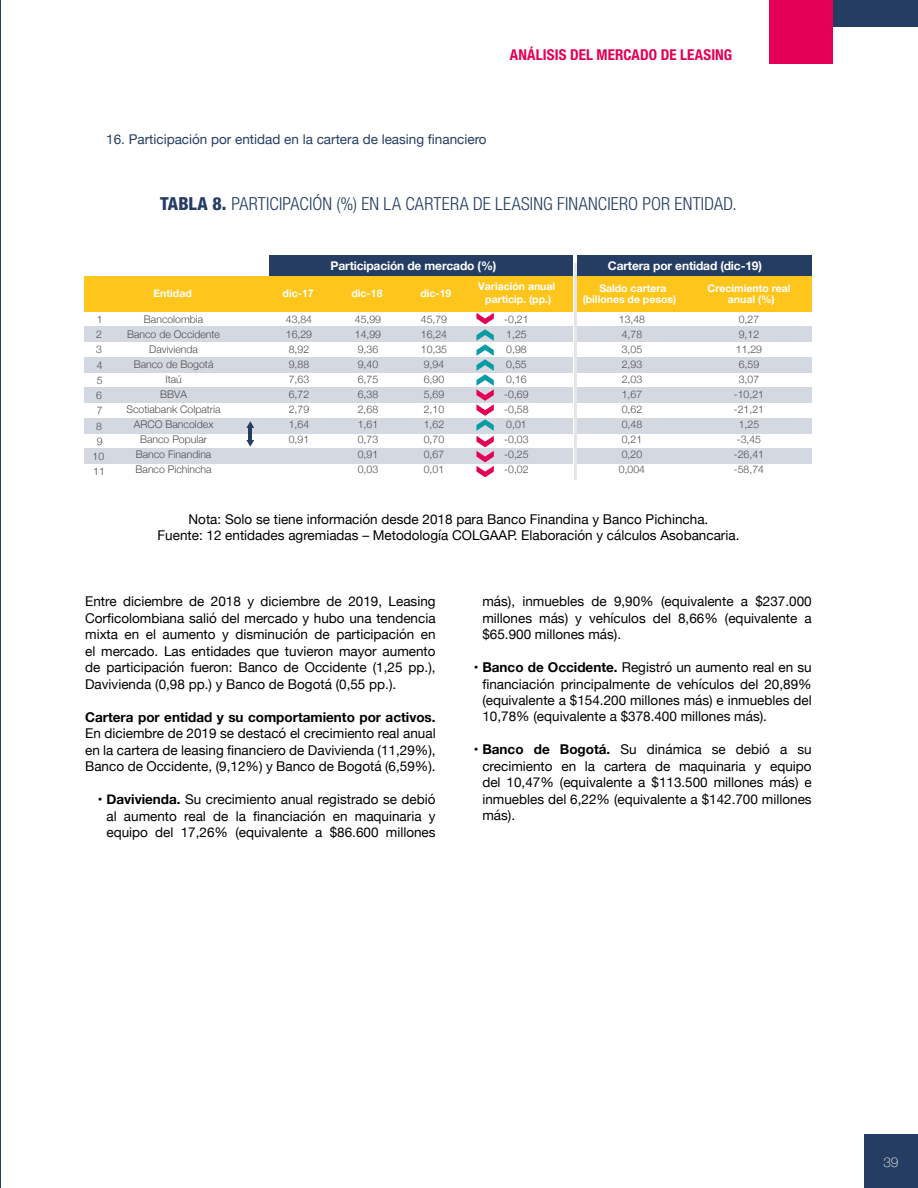
<style>
.page{position:relative;width:918px;height:1188px;background:#fff}
.page>*{position:absolute;margin:0;border:0;box-sizing:border-box;transform-origin:0 0}
.t1{font:300 condensed 18px "Helvetica Neue LT Std";letter-spacing:.01em;color:#263d63}
.t2{font:700 condensed 15px "Helvetica Neue LT Std";letter-spacing:.005em;color:#e30054}
.t3{font:13.5px/16.5px "Helvetica Neue";color:#000;text-align:justify}
.t4{font:13.5px "Helvetica Neue";color:#263d63}
.t5{font:700 13.5px "Helvetica Neue";color:#000}
.t6{font:100 13.5px "Helvetica Neue";color:#fff}
.t7{font:700 12px "Helvetica Neue";letter-spacing:-.01em;color:#fff}
.t8{font:300 10.5px/15px "Helvetica Neue";color:#4d4d4d}
.t9{font:700 10.5px/10.2px "Helvetica Neue";color:#fff;text-align:center}
.s1{font-weight:800}
.s2{font-weight:700}
</style>
<div class="page">
<div style="left:864px;top:1134px;width:54px;height:54px;background:#263d63"></div>
<div style="left:769px;top:0;width:64px;height:64px;background:#e30054"></div>
<div style="left:833px;top:0;width:85px;height:27px;background:#263d63"></div>
<hr style="left:0;top:0;width:1px;height:1188px;background:#263d63">
<div style="left:270px;top:255px;width:303px;height:22px;background:#263d63"></div>
<div style="left:578px;top:255px;width:234px;height:22px;background:#263d63"></div>
<div style="left:85px;top:276px;width:488px;height:36px;background:#fec61d"></div>
<div style="left:578px;top:276px;width:234px;height:36px;background:#fec61d"></div>
<div style="left:85px;top:326px;width:488px;height:16px;background:#d4d8e0"></div>
<div style="left:578px;top:326px;width:234px;height:16px;background:#d4d8e0"></div>
<div style="left:85px;top:357px;width:488px;height:16px;background:#d4d8e0"></div>
<div style="left:578px;top:357px;width:234px;height:16px;background:#d4d8e0"></div>
<div style="left:85px;top:387px;width:488px;height:16px;background:#d4d8e0"></div>
<div style="left:578px;top:387px;width:234px;height:16px;background:#d4d8e0"></div>
<div style="left:85px;top:418px;width:488px;height:15px;background:#d4d8e0"></div>
<div style="left:578px;top:418px;width:234px;height:15px;background:#d4d8e0"></div>
<div style="left:85px;top:448px;width:488px;height:16px;background:#d4d8e0"></div>
<div style="left:578px;top:448px;width:234px;height:16px;background:#d4d8e0"></div>
<svg style="left:476px;top:313px;width:18px;height:164px"></svg>
<hr style="left:574px;top:263px;width:3px;height:216px;background:#e6e6e6">
<hr style="left:248px;top:427px;width:4px;height:14px;background:#263d63">
<svg style="left:246px;top:440px;width:8px;height:7px"></svg>
<svg style="left:246px;top:421px;width:8px;height:7px"></svg>
<p class="t2" style="left:510px;top:46px;width:224px">ANÁLISIS DEL MERCADO DE LEASING</p>
<p class="t4" style="left:106px;top:130px;width:382px">16. Participación por entidad en la cartera de leasing financiero</p>
<h1 class="t1" style="left:160px;top:193px;width:578px"><span class="s1">TABLA 8.</span> PARTICIPACIÓN (%) EN LA CARTERA DE LEASING FINANCIERO POR ENTIDAD.</h1>
<p class="t9" style="left:154px;top:288px;width:40px">Entidad</p>
<p class="t7" style="left:331px;top:256px;width:167px">Participación de mercado (%)</p>
<p class="t7" style="left:608px;top:256px;width:156px">Cartera por entidad (dic-19)</p>
<p class="t9" style="left:478px;top:281px;width:78px;line-height:12.6px">Variación anual particip. (pp.)</p>
<p class="t9" style="left:283px;top:289px;width:33px">dic-17</p>
<p class="t9" style="left:352px;top:289px;width:33px">dic-18</p>
<p class="t9" style="left:420px;top:289px;width:33px">dic-19</p>
<p class="t9" style="left:583px;top:284px;width:95px;text-align:left;text-indent:17px">Saldo cartera (billones de pesos)</p>
<p class="t9" style="left:708px;top:284px;width:84px">Crecimiento real anual (%)</p>
<p class="t8" style="left:127px;top:311px;width:96px;text-align:center">Bancolombia<br>Banco de Occidente<br>Davivienda<br>Banco de Bogotá<br>Itaú<br>BBVA<br>Scotiabank Colpatria<br>ARCO Bancoldex<br>Banco Popular<br>Banco Finandina<br>Banco Pichincha</p>
<p class="t8" style="left:97px;top:311px;width:7px">1</p>
<p class="t8" style="left:286px;top:311px;width:28px">43,84<br>16,29<br>8,92<br>9,88<br>7,63<br>6,72<br>2,79<br>1,64<br>0,91</p>
<p class="t8" style="left:355px;top:311px;width:28px">45,99<br>14,99<br>9,36<br>9,40<br>6,75<br>6,38<br>2,68<br>1,61<br>0,73<br>0,91<br>0,03</p>
<p class="t8" style="left:421px;top:311px;width:28px">45,79<br>16,24<br>10,35<br>9,94<br>6,90<br>5,69<br>2,10<br>1,62<br>0,70<br>0,67<br>0,01</p>
<p class="t8" style="left:504px;top:311px;width:26px">-0,21<br>1,25<br>0,98<br>0,55<br>0,16 -0,69 -0,58<br>0,01 -0,03 -0,25 -0,02</p>
<p class="t8" style="left:619px;top:311px;width:28px">13,48<br>4,78<br>3,05<br>2,93<br>2,03<br>1,67<br>0,62<br>0,48<br>0,21<br>0,20<br>0,004</p>
<p class="t8" style="left:734px;top:311px;width:32px;text-align:center">0,27<br>9,12<br>11,29<br>6,59<br>3,07 -10,21 -21,21<br>1,25 -3,45 -26,41 -58,74</p>
<p class="t8" style="left:93px;top:326px;width:14px;text-align:center">2<br>3<br>4<br>5<br>6<br>7<br>8<br>9<br>10<br>11</p>
<p class="t3" style="left:158px;top:511px;width:583px;text-align:center">Nota: Solo se tiene información desde 2018 para Banco Finandina y Banco Pichincha.<br>Fuente: 12 entidades agremiadas – Metodología COLGAAP. Elaboración y cálculos Asobancaria.</p>
<p class="t3" style="left:85px;top:594px;width:352px">Entre diciembre de 2018 y diciembre de 2019, Leasing Corficolombiana salió del mercado y hubo una tendencia mixta en el aumento y disminución de participación en el mercado. Las entidades que tuvieron mayor aumento de participación fueron: Banco de Occidente (1,25 pp.), Davivienda (0,98 pp.) y Banco de Bogotá (0,55 pp.).</p>
<p class="t5" style="left:85px;top:706px;width:352px">Cartera por entidad y su comportamiento por activos.</p>
<p class="t3" style="left:85px;top:726px;width:352px">En diciembre de 2019 se destacó el crecimiento real anual en la cartera de leasing financiero de Davivienda (11,29%), Banco de Occidente, (9,12%) y Banco de Bogotá (6,59%).</p>
<p class="t3" style="left:106px;top:792px;width:331px;text-indent:-9px"><span class="s2">• Davivienda.</span> Su crecimiento anual registrado se debió al aumento real de la financiación en maquinaria y equipo del 17,26% (equivalente a $86.600 millones</p>
<p class="t3" style="left:482px;top:594px;width:331px">más), inmuebles de 9,90% (equivalente a $237.000 millones más) y vehículos del 8,66% (equivalente a $65.900 millones más).</p>
<p class="t3" style="left:482px;top:660px;width:331px;text-indent:-9px"><span class="s2">• Banco de Occidente.</span> Registró un aumento real en su financiación principalmente de vehículos del 20,89% (equivalente a $154.200 millones más) e inmuebles del 10,78% (equivalente a $378.400 millones más).</p>
<p class="t3" style="left:482px;top:742px;width:331px;text-indent:-9px"><span class="s2">• Banco de Bogotá.</span> Su dinámica se debió a su crecimiento en la cartera de maquinaria y equipo del 10,47% (equivalente a $113.500 millones más) e inmuebles del 6,22% (equivalente a $142.700 millones más).</p>
<p class="t6" style="left:883px;top:1152px;width:17px">39</p>
</div>
